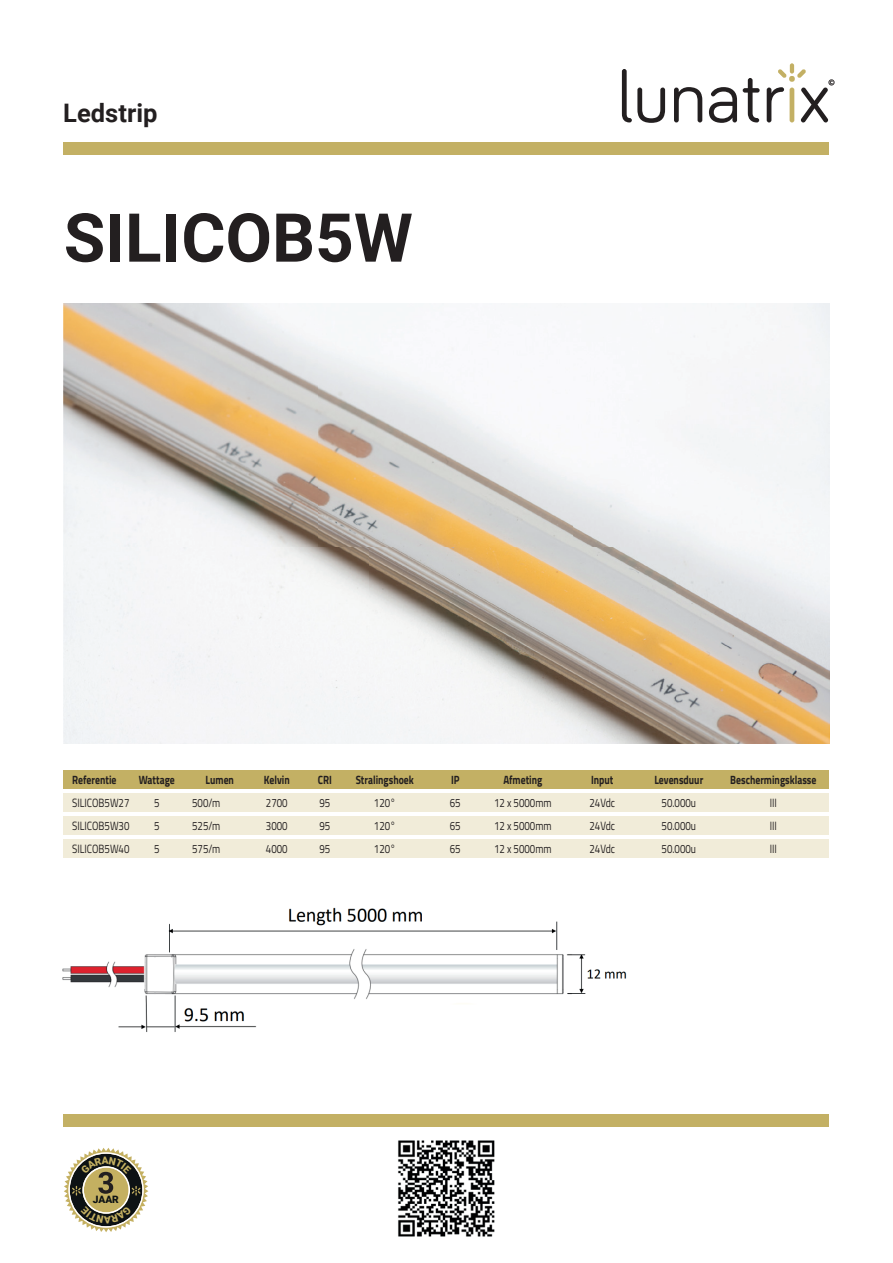
<style>
.page{position:relative;width:893px;height:1263px;background:#fff}
.page>*{position:absolute;margin:0;border:0;box-sizing:border-box;transform-origin:0 0}
.t1{font:700 67.5px "Roboto";color:#231f20}
.t2{font:700 25.5px "Roboto";color:#231f20}
.t3{font:500 25.5px "Roboto";color:#231f20}
.t4{font:12px "Titillium Web";color:#231f20;scale:.81 1}
.t5{font:700 12px "Titillium Web";color:#231f20;scale:.81 1}
.t6{font:900 10.2px "Roboto";color:#0d1214}
</style>
<div class="page">
<div style="left:64px;top:142px;width:765px;height:13px;background:#c3b064"></div>
<svg style="left:622px;top:69px;width:43px;height:54px"></svg>
<svg style="left:674px;top:87px;width:28px;height:35px"></svg>
<svg style="left:709px;top:87px;width:28px;height:36px"></svg>
<svg style="left:743px;top:78px;width:17px;height:44px"></svg>
<svg style="left:790px;top:63px;width:4px;height:11px"></svg>
<svg style="left:767px;top:69px;width:67px;height:53px"></svg>
<div style="left:64px;top:793px;width:765px;height:18px;background:#f1ecd9"></div>
<div style="left:64px;top:816px;width:765px;height:18px;background:#f1ecd9"></div>
<div style="left:64px;top:839px;width:765px;height:18px;background:#f1ecd9"></div>
<div style="left:64px;top:771px;width:765px;height:18px;background:#c3b064"></div>
<div style="left:64px;top:1114px;width:765px;height:13px;background:#c3b064"></div>
<img style="left:62px;top:907px;width:564px;height:125px">
<img style="left:64px;top:304px;width:765px;height:440px">
<img style="left:398px;top:1140px;width:97px;height:97px">
<svg style="left:64px;top:1148px;width:84px;height:84px"></svg>
<h2 class="t2" style="left:63px;top:95px;width:96px">Ledstrip</h2>
<h2 class="t3" style="left:78px;top:96px;width:90px">ED strip</h2>
<h1 class="t1" style="left:64px;top:190px;width:351px">SILICOB5W</h1>
<p class="t5" style="left:72px;top:771px;width:56px">Referentie</p>
<p class="t5" style="left:139px;top:771px;width:46px">Wattage</p>
<p class="t5" style="left:206px;top:771px;width:37px">Lumen</p>
<p class="t5" style="left:264px;top:771px;width:33px">Kelvin</p>
<p class="t5" style="left:318px;top:771px;width:19px">CRI</p>
<p class="t5" style="left:356px;top:771px;width:73px">Stralingshoek</p>
<p class="t5" style="left:451px;top:771px;width:12px">IP</p>
<p class="t5" style="left:503px;top:771px;width:50px">Afmeting</p>
<p class="t5" style="left:591px;top:771px;width:29px">Input</p>
<p class="t5" style="left:654px;top:771px;width:62px">Levensduur</p>
<p class="t5" style="left:730px;top:771px;width:108px">Beschermingsklasse</p>
<p class="t4" style="left:72px;top:794px;width:72px">SILICOB5W27</p>
<p class="t4" style="left:154px;top:794px;width:8px">5</p>
<p class="t4" style="left:192px;top:794px;width:36px">500/m</p>
<p class="t4" style="left:266px;top:794px;width:28px">2700</p>
<p class="t4" style="left:319px;top:794px;width:15px">95</p>
<p class="t4" style="left:374px;top:794px;width:28px">120°</p>
<p class="t4" style="left:450px;top:794px;width:15px">65</p>
<p class="t4" style="left:494px;top:794px;width:73px">12 x 5000mm</p>
<p class="t4" style="left:589px;top:794px;width:33px">24Vdc</p>
<p class="t4" style="left:662px;top:794px;width:44px">50.000u</p>
<p class="t4" style="left:770px;top:794px;width:10px">III</p>
<p class="t4" style="left:72px;top:817px;width:72px">SILICOB5W30</p>
<p class="t4" style="left:154px;top:817px;width:8px">5</p>
<p class="t4" style="left:192px;top:817px;width:36px">525/m</p>
<p class="t4" style="left:266px;top:817px;width:28px">3000</p>
<p class="t4" style="left:319px;top:817px;width:15px">95</p>
<p class="t4" style="left:374px;top:817px;width:28px">120°</p>
<p class="t4" style="left:450px;top:817px;width:15px">65</p>
<p class="t4" style="left:494px;top:817px;width:73px">12 x 5000mm</p>
<p class="t4" style="left:589px;top:817px;width:33px">24Vdc</p>
<p class="t4" style="left:662px;top:817px;width:44px">50.000u</p>
<p class="t4" style="left:770px;top:817px;width:10px">III</p>
<p class="t4" style="left:72px;top:840px;width:72px">SILICOB5W40</p>
<p class="t4" style="left:154px;top:840px;width:8px">5</p>
<p class="t4" style="left:192px;top:840px;width:36px">575/m</p>
<p class="t4" style="left:266px;top:840px;width:28px">4000</p>
<p class="t4" style="left:319px;top:840px;width:15px">95</p>
<p class="t4" style="left:374px;top:840px;width:28px">120°</p>
<p class="t4" style="left:450px;top:840px;width:15px">65</p>
<p class="t4" style="left:494px;top:840px;width:73px">12 x 5000mm</p>
<p class="t4" style="left:589px;top:840px;width:33px">24Vdc</p>
<p class="t4" style="left:662px;top:840px;width:44px">50.000u</p>
<p class="t4" style="left:770px;top:840px;width:10px">III</p>
<p class="t6" style="left:93px;top:1192px;width:28px">JAAR</p>
</div>
